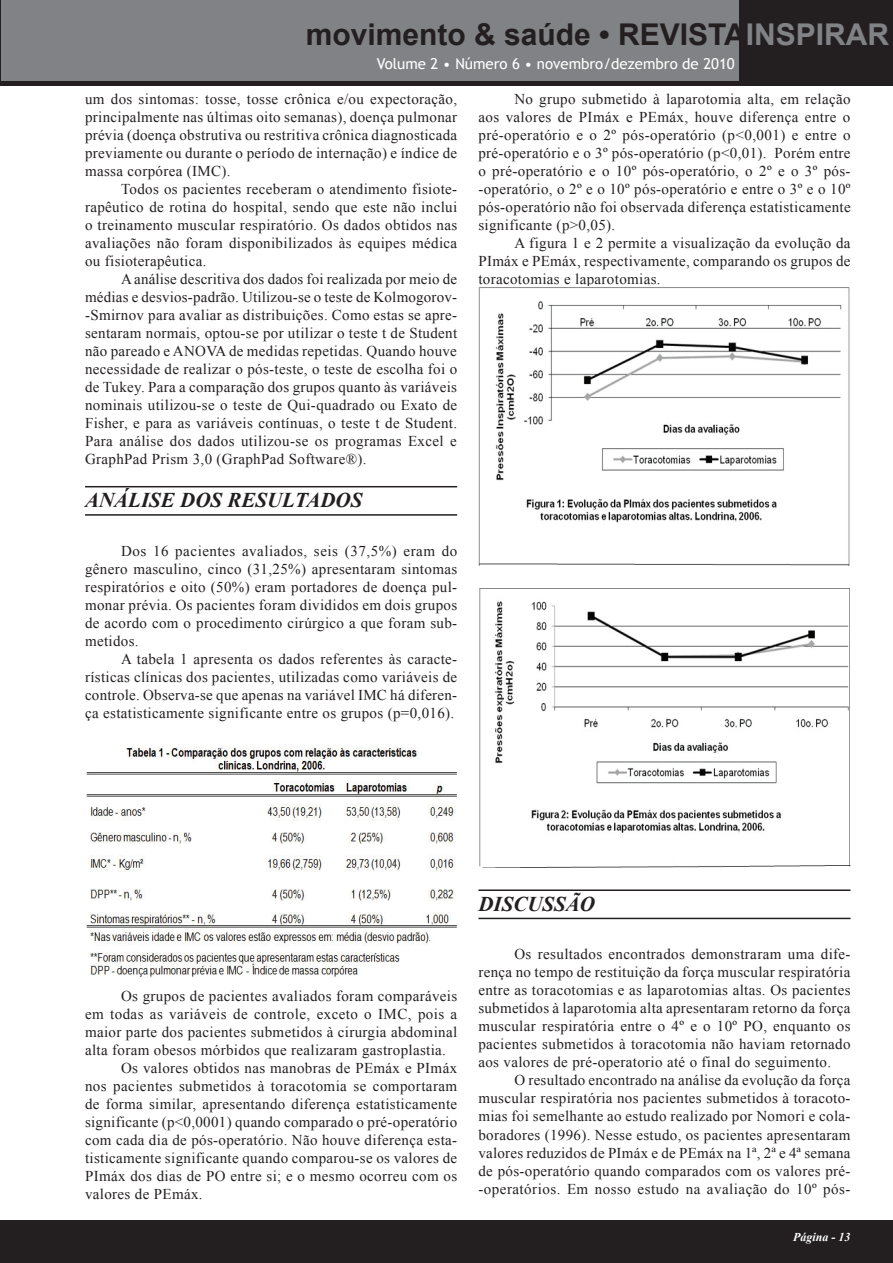
<style>
.page{position:relative;width:893px;height:1263px;background:#fff}
.page>*{position:absolute;margin:0;border:0;box-sizing:border-box;transform-origin:0 0}
.t1{font:700 30px "Arial";color:#231f20}
.t2{font:italic 700 21px "Times New Roman";color:#231f20}
.t3{font:15px/18px "Times New Roman";letter-spacing:.025em;color:#231f20;text-align:justify}
.t4{font:15px "Trebuchet MS";color:#fff}
.t5{font:italic 700 12px "Times New Roman";color:#fff}
.s1{color:#808285}
</style>
<div class="page">
<div style="left:0;top:1220px;width:893px;height:43px;background:#231f20"></div>
<div style="left:0;top:0;width:893px;height:85px;background:#231f20"></div>
<div style="left:2px;top:0;width:737px;height:80px;background:#808285"></div>
<hr style="left:85px;top:486px;width:372px;height:1px;background:#231f20">
<hr style="left:85px;top:514px;width:372px;height:2px;background:#231f20">
<img style="left:86px;top:747px;width:371px;height:230px">
<hr style="left:478px;top:889px;width:372px;height:2px;background:#231f20">
<hr style="left:478px;top:918px;width:372px;height:1px;background:#231f20">
<img style="left:478px;top:287px;width:372px;height:278px">
<img style="left:479px;top:588px;width:371px;height:279px">
<h1 class="t1" style="left:306px;top:15px;width:585px">movimento &amp; saúde • REVISTA<span class="s1">INSPIRAR</span></h1>
<p class="t4" style="left:377px;top:55px;width:359px">Volume 2 • Número 6 • novembro/dezembro de 2010</p>
<p class="t3" style="left:85px;top:90px;width:374px">um dos sintomas: tosse, tosse crônica e/ou expectoração, principalmente nas últimas oito semanas), doença pulmonar prévia (doença obstrutiva ou restritiva crônica diagnosticada previamente ou durante o período de internação) e índice de massa corpórea (IMC).</p>
<p class="t3" style="left:85px;top:180px;width:374px;text-indent:36px">Todos os pacientes receberam o atendimento fisiote&shy;rapêutico de rotina do hospital, sendo que este não inclui o treinamento muscular respiratório. Os dados obtidos nas avaliações não foram disponibilizados às equipes médica ou fisioterapêutica.</p>
<p class="t3" style="left:85px;top:270px;width:374px;text-indent:36px">A análise descritiva dos dados foi realizada por meio de médias e desvios-padrão. Utilizou-se o teste de Kolmogorov--Smirnov para avaliar as distribuições. Como estas se apre&shy;sentaram normais, optou-se por utilizar o teste t de Student não pareado e ANOVA de medidas repetidas. Quando houve necessidade de realizar o pós-teste, o teste de escolha foi o de Tukey. Para a comparação dos grupos quanto às variáveis nominais utilizou-se o teste de Qui-quadrado ou Exato de Fisher, e para as variáveis contínuas, o teste t de Student.<br>Para análise dos dados utilizou-se os programas Excel e GraphPad Prism 3,0 (GraphPad Software®).</p>
<h2 class="t2" style="left:85px;top:485px;width:279px">ANÁLISE DOS RESULTADOS</h2>
<p class="t3" style="left:85px;top:542px;width:374px;text-indent:36px">Dos 16 pacientes avaliados, seis (37,5%) eram do gênero masculino, cinco (31,25%) apresentaram sintomas respiratórios e oito (50%) eram portadores de doença pul&shy;monar prévia. Os pacientes foram divididos em dois grupos de acordo com o procedimento cirúrgico a que foram sub&shy;metidos.</p>
<p class="t3" style="left:85px;top:650px;width:374px;text-indent:36px">A tabela 1 apresenta os dados referentes às caracte&shy;rísticas clínicas dos pacientes, utilizadas como variáveis de controle. Observa-se que apenas na variável IMC há diferen&shy;ça estatisticamente significante entre os grupos (p=0,016).</p>
<p class="t3" style="left:478px;top:90px;width:374px;text-indent:36px">No grupo submetido à laparotomia alta, em relação aos valores de PImáx e PEmáx, houve diferença entre o pré-operatório e o 2º pós-operatório (p&lt;0,001) e entre o pré-operatório e o 3º pós-operatório (p&lt;0,01). Porém entre o pré-operatório e o 10º pós-operatório, o 2º e o 3º pós--operatório, o 2º e o 10º pós-operatório e entre o 3º e o 10º pós-operatório não foi observada diferença estatisticamente significante (p&gt;0,05).</p>
<p class="t3" style="left:478px;top:234px;width:374px;text-indent:36px">A figura 1 e 2 permite a visualização da evolução da PImáx e PEmáx, respectivamente, comparando os grupos de toracotomias e laparotomias.</p>
<p class="t3" style="left:121px;top:987px;width:338px">Os grupos de pacientes avaliados foram comparáveis</p>
<p class="t3" style="left:85px;top:1005px;width:374px">em todas as variáveis de controle, exceto o IMC, pois a</p>
<p class="t3" style="left:85px;top:1023px;width:374px">maior parte dos pacientes submetidos à cirurgia abdominal</p>
<p class="t3" style="left:85px;top:1041px;width:362px">alta foram obesos mórbidos que realizaram gastroplastia.</p>
<p class="t3" style="left:121px;top:1059px;width:338px">Os valores obtidos nas manobras de PEmáx e PImáx</p>
<p class="t3" style="left:85px;top:1077px;width:374px">nos pacientes submetidos à toracotomia se comportaram</p>
<p class="t3" style="left:85px;top:1095px;width:374px">de forma similar, apresentando diferença estatisticamente</p>
<p class="t3" style="left:85px;top:1113px;width:374px">significante (p&lt;0,0001) quando comparado o pré-operatório</p>
<p class="t3" style="left:85px;top:1131px;width:374px">com cada dia de pós-operatório. Não houve diferença esta-</p>
<p class="t3" style="left:85px;top:1149px;width:374px">tisticamente significante quando comparou-se os valores de</p>
<p class="t3" style="left:85px;top:1167px;width:374px">PImáx dos dias de PO entre si; e o mesmo ocorreu com os</p>
<p class="t3" style="left:85px;top:1185px;width:119px">valores de PEmáx.</p>
<h2 class="t2" style="left:478px;top:889px;width:63px">DISCUSSÃ</h2>
<h2 class="t2" style="left:580px;top:889px;width:17px">O</h2>
<p class="t3" style="left:478px;top:945px;width:374px;text-indent:36px">Os resultados encontrados demonstraram uma dife&shy;rença no tempo de restituição da força muscular respiratória entre as toracotomias e as laparotomias altas. Os pacientes submetidos à laparotomia alta apresentaram retorno da força muscular respiratória entre o 4º e o 10º PO, enquanto os pacientes submetidos à toracotomia não haviam retornado aos valores de pré-operatorio até o final do seguimento.</p>
<p class="t3" style="left:478px;top:1071px;width:374px;text-indent:36px">O resultado encontrado na análise da evolução da força muscular respiratória nos pacientes submetidos à toracoto&shy;mias foi semelhante ao estudo realizado por Nomori e cola&shy;boradores (1996). Nesse estudo, os pacientes apresentaram valores reduzidos de PImáx e de PEmáx na 1ª, 2ª e 4ª semana de pós-operatório quando comparados com os valores pré--operatórios. Em nosso estudo na avaliação do 10º pós-</p>
<p class="t5" style="left:793px;top:1229px;width:59px">Página - 13</p>
</div>
